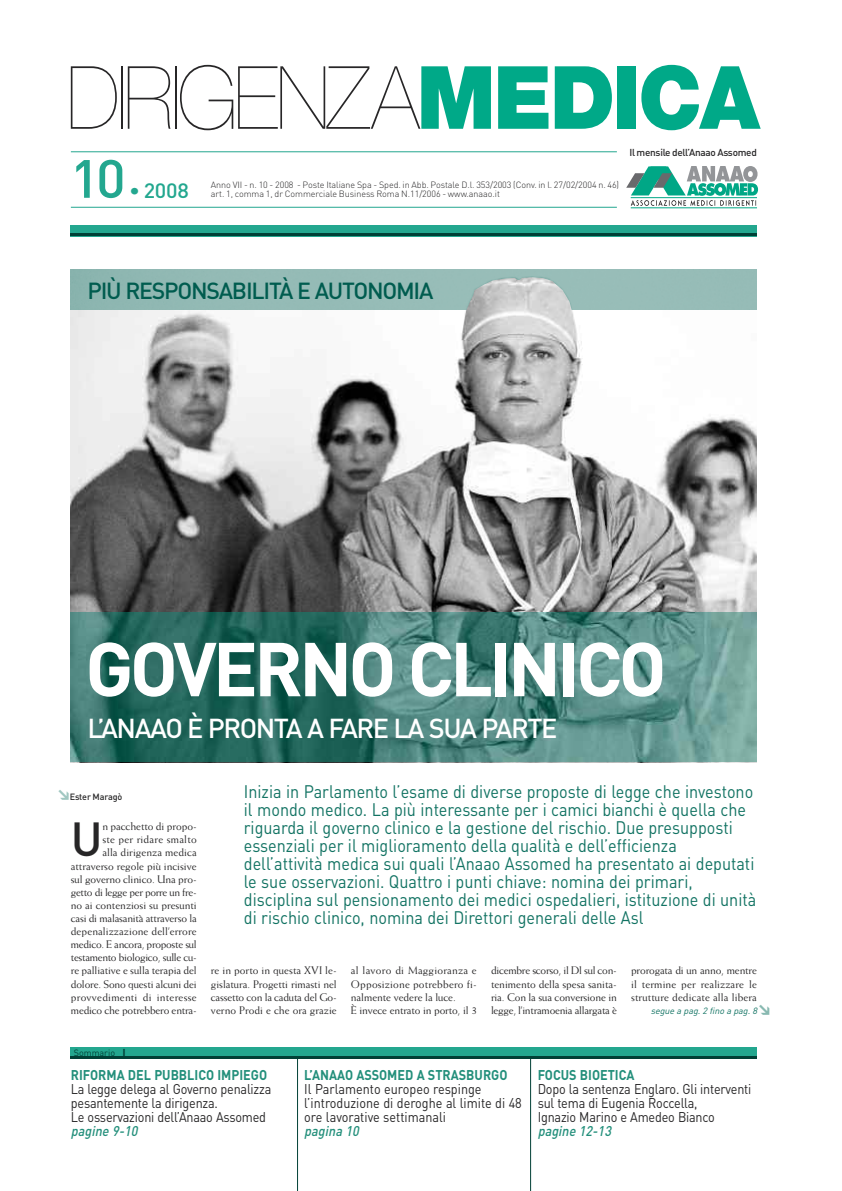
<style>
.page{position:relative;width:842px;height:1191px;background:#fff}
.page>*{position:absolute;margin:0;border:0;box-sizing:border-box;transform-origin:0 0}
.t1{font:200 87.4px "Helvetica Neue";letter-spacing:-.045em;color:#272627;scale:.95 1}
.t2{font:700 75px "DIN";letter-spacing:-.055em;color:#fff}
.t3{font:500 53px "DIN";color:#23a78f;scale:1.05 1}
.t4{font:500 47.2px "DIN";color:#272627}
.t5{font:500 27.1px "DIN";letter-spacing:-.055em;color:#fff}
.t6{font:500 23px "DIN";letter-spacing:-.055em;color:#005c4f}
.t7{font:500 20.5px "DIN";color:#23a78f;scale:1.05 1}
.t8{font:18px/18px "DIN";color:#127363;scale:.9 1}
.t9{font:14px/14px "DIN";letter-spacing:-.015em;color:#272627;scale:.9 1}
.t10{font:700 14px "DIN";color:#238f7b;scale:.9 1}
.t11{font:italic 500 14px "DIN";color:#238f7b;scale:.9 1}
.t12{font:11px/13.1px "Weiss";letter-spacing:-.005em;color:#272627;text-align:justify}
.t13{font:11px/13.1px "Weiss";letter-spacing:.015em;color:#272627}
.t14{font:10px "DIN Medium Alternate";letter-spacing:-.025em;color:#272627}
.t15{font:300 9px/9px "DIN";letter-spacing:-.005em;color:#272627}
.t16{font:italic 9px "DIN";color:#127363}
.t17{font:500 9px "DIN";letter-spacing:-.01em;color:#272627}
.t18{font:9px "DIN";color:#004036}
.s1{font-weight:900;color:#00a988}
.s2{font-weight:900}
</style>
<div class="page">
<hr style="left:297px;top:1057px;width:1px;height:134px;background:#004036">
<hr style="left:530px;top:1057px;width:1px;height:134px;background:#004036">
<div style="left:71px;top:1047px;width:686px;height:12px;background:#23a78f"></div>
<hr style="left:71px;top:1056px;width:686px;height:3px;background:#004036">
<div style="left:71px;top:225px;width:686px;height:11px;background:#23a78f"></div>
<hr style="left:71px;top:233px;width:686px;height:3px;background:#004036">
<hr style="left:71px;top:207px;width:546px;height:1px;background:#23a78f">
<hr style="left:71px;top:151px;width:546px;height:1px;background:#23a78f">
<svg style="left:626px;top:166px;width:132px;height:40px"></svg>
<hr style="left:631px;top:197px;width:126px;height:1px;background:#00a786">
<hr style="left:631px;top:207px;width:126px;height:1px;background:#00a786">
<img style="left:71px;top:310px;width:686px;height:453px">
<img style="left:71px;top:612px;width:686px;height:150px">
<img style="left:460px;top:277px;width:121px;height:63px">
<h1 class="t1" style="left:66px;top:66px;width:732px">DIRIGENZA<span class="s1">MEDICA</span></h1>
<h3 class="t3" style="left:70px;top:148px;width:55px">10</h3>
<h3 class="t7" style="left:129px;top:179px;width:59px">• 2008</h3>
<p class="t15" style="left:211px;top:181px;width:410px">Anno VII - n. 10 - 2008 - Poste Italiane Spa - Sped. in Abb. Postale D.l. 353/2003 (Conv. in l. 27/02/2004 n. 46) art. 1, comma 1, dr Commerciale Business Roma N.11/2006 - www.anaao.it</p>
<p class="t14" style="left:629px;top:147px;width:129px">Il mensile dell’Anaao Assomed</p>
<h3 class="t6" style="left:87px;top:277px;width:347px">PIÙ RESPONSABILITÀ E AUTONOMIA</h3>
<h2 class="t2" style="left:85px;top:626px;width:583px">GOVERNO CLINICO</h2>
<h3 class="t5" style="left:87px;top:713px;width:471px">L’ANAAO È PRONTA A FARE LA SUA PARTE</h3>
<p class="t17" style="left:70px;top:791px;width:54px">Ester Maragò</p>
<p class="t12" style="left:71px;top:820px;width:127px;text-align:right">n pacchetto di propo-<br>ste per ridare smalto<br>alla dirigenza medica attraverso regole più incisive sul governo clinico. Una pro&shy;getto di legge per porre un fre&shy;no ai contenziosi su presunti casi di malasanità attraverso la depenalizzazione dell’errore medico. E ancora, proposte sul testamento biologico, sulle cu&shy;re palliative e sulla terapia del dolore. Sono questi alcuni dei provvedimenti di interesse medico che potrebbero entra-</p>
<h3 class="t4" style="left:71px;top:812px;width:33px">U</h3>
<p class="t18" style="left:74px;top:1048px;width:54px">Sommario <span class="s2">|</span></p>
<p class="t8" style="left:244px;top:783px;width:571px">Inizia in Parlamento l’esame di diverse proposte di legge che investono il mondo medico. La più interessante per i camici bianchi è quella che riguarda il governo clinico e la gestione del rischio. Due presupposti essenziali per il miglioramento della qualità e dell’efficienza dell’attività medica sui quali l’Anaao Assomed ha presentato ai deputati le sue osservazioni. Quattro i punti chiave: nomina dei primari, disciplina sul pensionamento dei medici ospedalieri, istituzione di unità di rischio clinico, nomina dei Direttori generali delle Asl</p>
<p class="t12" style="left:211px;top:965px;width:127px">re in porto in questa XVI le&shy;gislatura. Progetti rimasti nel cassetto con la caduta del Go&shy;verno Prodi e che ora grazie</p>
<p class="t13" style="left:351px;top:965px;width:127px">al lavoro di Maggioranza e<br>Opposizione potrebbero fi&shy;nalmente vedere la luce.<br>È invece entrato in porto, il 3</p>
<p class="t12" style="left:491px;top:965px;width:127px">dicembre scorso, il Dl sul con&shy;tenimento della spesa sanita&shy;ria. Con la sua conversione in legge, l’intramoenia allargata è</p>
<p class="t12" style="left:631px;top:965px;width:127px">prorogata di un anno, mentre il termine per realizzare le strutture dedicate alla libera</p>
<p class="t16" style="left:651px;top:1005px;width:110px">segue a pag. 2 fino a pag. 8</p>
<p class="t10" style="left:71px;top:1067px;width:220px">RIFORMA DEL PUBBLICO IMPIEGO</p>
<p class="t9" style="left:71px;top:1082px;width:224px">La legge delega al Governo penalizza pesantemente la dirigenza.<br>Le osservazioni dell’Anaao Assomed</p>
<p class="t11" style="left:71px;top:1123px;width:79px">pagine 9-10</p>
<p class="t10" style="left:304px;top:1067px;width:227px">L’ANAAO ASSOMED A STRASBURGO</p>
<p class="t9" style="left:304px;top:1082px;width:243px">Il Parlamento europeo respinge l’introduzione di deroghe al limite di 48 ore lavorative settimanali</p>
<p class="t11" style="left:304px;top:1123px;width:65px">pagina 10</p>
<p class="t10" style="left:538px;top:1067px;width:109px">FOCUS BIOETICA</p>
<p class="t9" style="left:538px;top:1082px;width:239px">Dopo la sentenza Englaro. Gli interventi sul tema di Eugenia Roccella,<br>Ignazio Marino e Amedeo Bianco</p>
<p class="t11" style="left:538px;top:1123px;width:86px">pagine 12-13</p>
</div>
